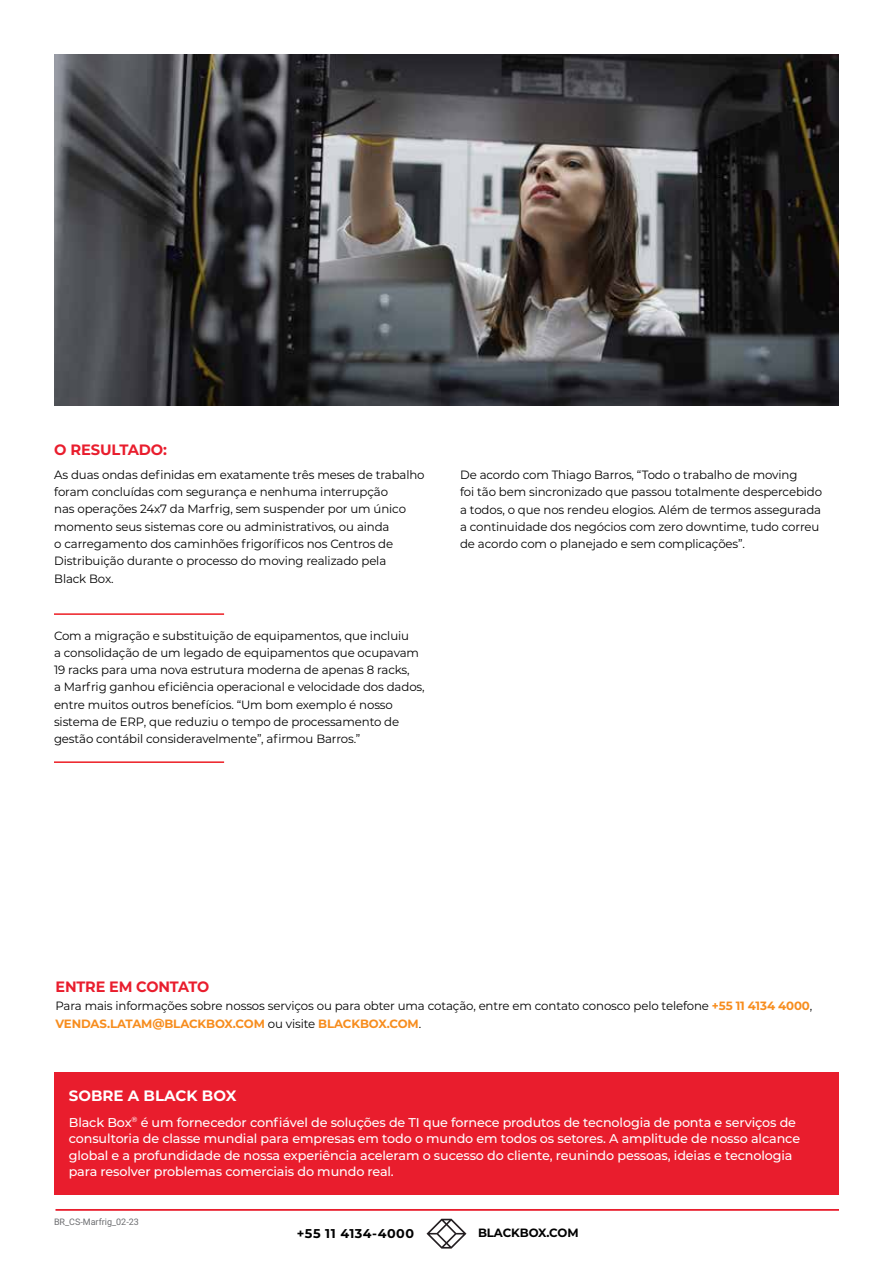
<style>
.page{position:relative;width:893px;height:1263px;background:#fff}
.page>*{position:absolute;margin:0;border:0;box-sizing:border-box;transform-origin:0 0}
.t1{font:700 15px "Montserrat";letter-spacing:-.01em;color:#e91d2d;scale:.96 1}
.t2{font:700 15px "Montserrat";color:#fff}
.t3{font:700 15px "Montserrat";letter-spacing:-.01em;color:#e91d2d}
.t4{font:500 12.75px/16.5px "Montserrat";letter-spacing:-.01em;color:#fff}
.t5{font:700 12.75px "Montserrat";letter-spacing:.04em;color:#000101}
.t6{font:12px/17.2px "Montserrat";letter-spacing:-.01em;color:#000}
.t7{font:700 12px "Montserrat";letter-spacing:-.01em;color:#000}
.t8{font:9px "Roboto";color:#6d6e71}
.s1{font-weight:700;color:#f78d1e}
</style>
<div class="page">
<hr style="left:55px;top:1209px;width:784px;height:2px;background:#e91d2d">
<svg style="left:426px;top:1219px;width:40px;height:29px"></svg>
<hr style="left:54px;top:613px;width:170px;height:2px;background:#ed1d24">
<hr style="left:54px;top:761px;width:170px;height:2px;background:#ed1d24">
<div style="left:54px;top:1072px;width:785px;height:122px;background:#e91d2d"></div>
<img style="left:54px;top:54px;width:785px;height:351px">
<p class="t3" style="left:54px;top:439px;width:114px">O RESULTADO:</p>
<p class="t6" style="left:54px;top:466px;width:372px">As duas ondas definidas em exatamente três meses de trabalho foram concluídas com segurança e nenhuma interrupção<br>nas operações 24x7 da Marfrig, sem suspender por um único momento seus sistemas core ou administrativos, ou ainda<br>o carregamento dos caminhões frigoríficos nos Centros de Distribuição durante o processo do moving realizado pela<br>Black Box.</p>
<p class="t6" style="left:460px;top:466px;width:363px">De acordo com Thiago Barros, “Todo o trabalho de moving<br>foi tão bem sincronizado que passou totalmente despercebido a todos, o que nos rendeu elogios. Além de termos assegurada a continuidade dos negócios com zero downtime, tudo correu de acordo com o planejado e sem complicações”.</p>
<p class="t6" style="left:54px;top:626px;width:372px">Com a migração e substituição de equipamentos, que incluiu<br>a consolidação de um legado de equipamentos que ocupavam 19 racks para uma nova estrutura moderna de apenas 8 racks,<br>a Marfrig ganhou eficiência operacional e velocidade dos dados, entre muitos outros benefícios. “Um bom exemplo é nosso sistema de ERP, que reduziu o tempo de processamento de gestão contábil consideravelmente”, afirmou Barros.”</p>
<p class="t1" style="left:55px;top:976px;width:162px">ENTRE EM CONTATO</p>
<p class="t6" style="left:55px;top:996px;width:758px;line-height:18px">Para mais informações sobre nossos serviços ou para obter uma cotação, entre em contato conosco pelo telefone <span class="s1">+55 11 4134 4000</span>,<br><span class="s1">VENDAS.LATAM@BLACKBOX.COM</span> ou visite <span class="s1">BLACKBOX.COM</span>.</p>
<p class="t2" style="left:69px;top:1085px;width:169px">SOBRE A BLACK BOX</p>
<p class="t4" style="left:69px;top:1113px;width:733px">Black Box<sup>®</sup> é um fornecedor confiável de soluções de TI que fornece produtos de tecnologia de ponta e serviços de consultoria de classe mundial para empresas em todo o mundo em todos os setores. A amplitude de nosso alcance global e a profundidade de nossa experiência aceleram o sucesso do cliente, reunindo pessoas, ideias e tecnologia para resolver problemas comerciais do mundo real.</p>
<p class="t8" style="left:54px;top:1216px;width:86px">BR_CS-Marfrig_02-23</p>
<p class="t5" style="left:297px;top:1224px;width:119px">+55 11 4134-4000</p>
<p class="t7" style="left:478px;top:1224px;width:102px">BLACKBOX.COM</p>
</div>
